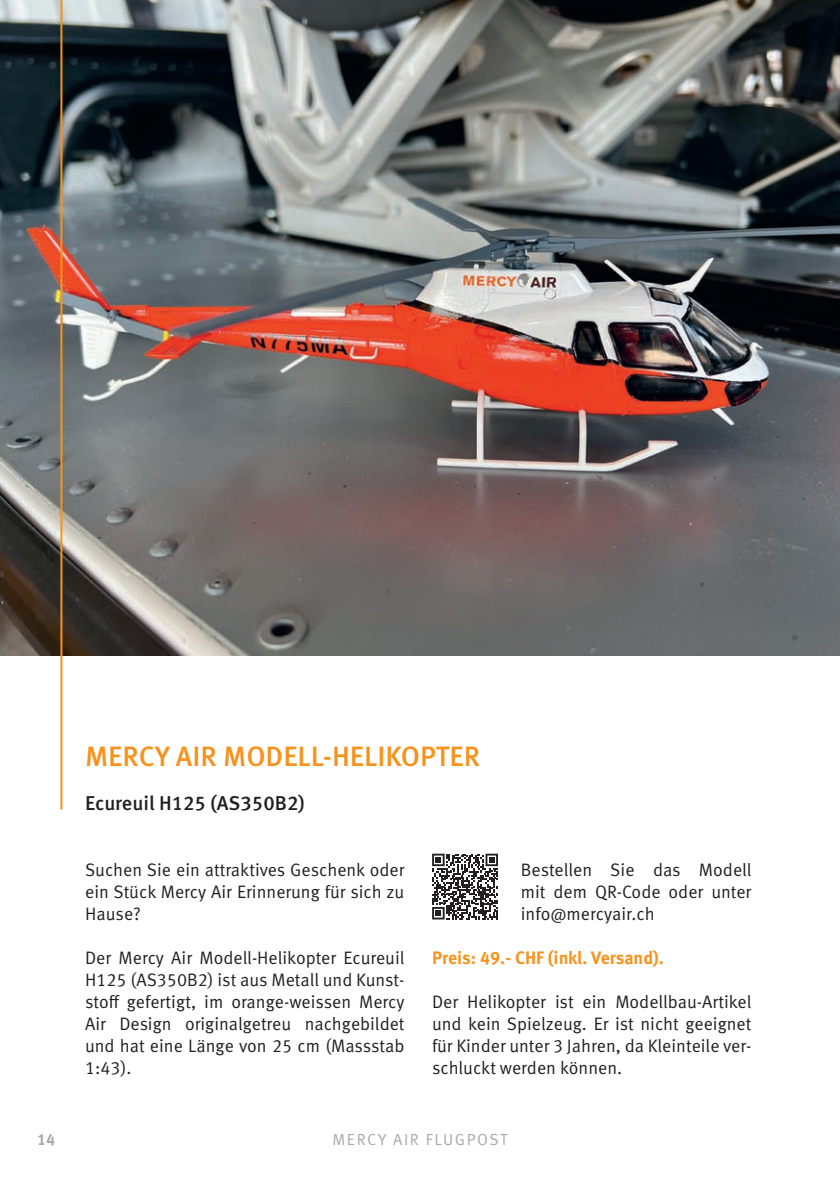
<style>
.page{position:relative;width:840px;height:1191px;background:#fff}
.page>*{position:absolute;margin:0;border:0;box-sizing:border-box;transform-origin:0 0}
.t1{font:500 28px "Meta Pro";color:#f7931d}
.t2{font:500 20px "Meta Pro";color:#231f20}
.t3{font:18px/22px "Meta Pro Norm";color:#231f20;text-align:justify}
.t4{font:700 18px "Meta Pro";letter-spacing:-.005em;color:#f7931d}
.t5{font:16px "Meta Pro Norm";letter-spacing:.1em;color:#a8a9ad}
.t6{font:700 16px "Meta Pro";color:#a8a9ad}
</style>
<div class="page">
<img style="left:0;top:0;width:839px;height:655px">
<hr style="left:60px;top:0;width:2px;height:809px;background:#f7931d">
<svg style="left:432px;top:853px;width:65px;height:66px"></svg>
<h1 class="t1" style="left:85px;top:734px;width:396px">MERCY AIR MODELL-HELIKOPTER</h1>
<p class="t2" style="left:85px;top:787px;width:221px">Ecureuil H125 (AS350B2)</p>
<p class="t3" style="left:85px;top:857px;width:320px">Suchen Sie ein attraktives Geschenk oder ein Stück Mercy Air Erinnerung für sich zu Hause?</p>
<p class="t3" style="left:85px;top:945px;width:321px">Der Mercy Air Modell-Helikopter Ecureuil H125 (AS350B2) ist aus Metall und Kunst&shy;stoff gefertigt, im orange-weissen Mercy Air Design originalgetreu nachgebildet und hat eine Länge von 25 cm (Massstab 1:43).</p>
<p class="t3" style="left:520px;top:857px;width:232px">Bestellen Sie das Modell mit dem QR-Code oder unter info@mercyair.ch</p>
<p class="t4" style="left:432px;top:943px;width:233px">Preis: 49.- CHF (inkl. Versand).</p>
<p class="t3" style="left:432px;top:989px;width:321px">Der Helikopter ist ein Modellbau-Artikel und kein Spielzeug. Er ist nicht geeignet für Kinder unter 3 Jahren, da Kleinteile ver&shy;schluckt werden können.</p>
<p class="t6" style="left:37px;top:1127px;width:20px">14</p>
<p class="t5" style="left:332px;top:1127px;width:177px">MERCY AIR FLUGPOST</p>
</div>
